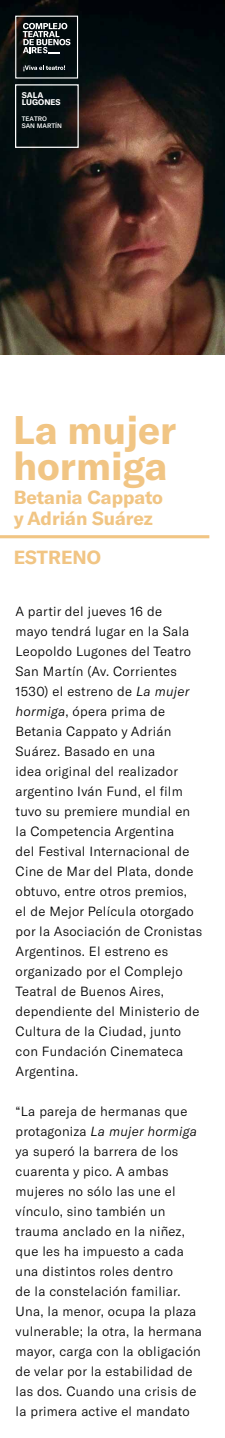
<style>
.page{position:relative;width:225px;height:1438px;background:#fff}
.page>*{position:absolute;margin:0;border:0;box-sizing:border-box;transform-origin:0 0}
.t1{font:700 39.38px/36.9px "GT America";color:#f1c584}
.t2{font:700 18.75px/20.6px "GT America";color:#f1c584}
.t3{font:300 13.12px/20px "GT America";letter-spacing:.02em;color:#000}
.t4{font:700 8.12px/7.8px "GT America";color:#fff}
.t5{font:500 6.44px/7.6px "GT America";color:#fff}
.s1{font-style:italic}
</style>
<div class="page">
<img style="left:0;top:0;width:225px;height:354px">
<div style="left:15px;top:16px;width:63px;height:63px;border:1px solid #fff"></div>
<svg style="left:23px;top:23px;width:47px;height:30px"></svg>
<svg style="left:23px;top:65px;width:42px;height:6px"></svg>
<div style="left:15px;top:84px;width:64px;height:64px;border:1px solid #fff"></div>
<hr style="left:0;top:535px;width:209px;height:3px;background:#f1c584">
<p class="t4" style="left:22px;top:91px;width:40px">SALA<br>LUGONES</p>
<p class="t5" style="left:22px;top:115px;width:42px">TEATRO<br>SAN MARTÍN</p>
<h1 class="t1" style="left:13px;top:410px;width:165px">La mujer hormiga</h1>
<h2 class="t2" style="left:14px;top:487px;width:151px">Betania Cappato y Adrián Suárez</h2>
<h2 class="t2" style="left:14px;top:547px;width:89px">ESTRENO</h2>
<p class="t3" style="left:16px;top:601px;width:188px">A partir del jueves 16 de<br>mayo tendrá lugar en la Sala<br>Leopoldo Lugones del Teatro<br>San Martín (Av. Corrientes<br>1530) el estreno de <span class="s1">La mujer hormiga</span>, ópera prima de<br>Betania Cappato y Adrián<br>Suárez. Basado en una<br>idea original del realizador argentino Iván Fund, el film tuvo su premiere mundial en la Competencia Argentina<br>del Festival Internacional de<br>Cine de Mar del Plata, donde obtuvo, entre otros premios,<br>el de Mejor Película otorgado por la Asociación de Cronistas<br>Argentinos. El estreno es organizado por el Complejo<br>Teatral de Buenos Aires, dependiente del Ministerio de<br>Cultura de la Ciudad, junto con Fundación Cinemateca<br>Argentina.</p>
<p class="t3" style="left:16px;top:1101px;width:188px">“La pareja de hermanas que protagoniza <span class="s1">La mujer hormiga </span>ya superó la barrera de los cuarenta y pico. A ambas mujeres no sólo las une el vínculo, sino también un trauma anclado en la niñez, que les ha impuesto a cada una distintos roles dentro<br>de la constelación familiar.<br>Una, la menor, ocupa la plaza vulnerable; la otra, la hermana mayor, carga con la obligación de velar por la estabilidad de las dos. Cuando una crisis de la primera active el mandato</p>
</div>
